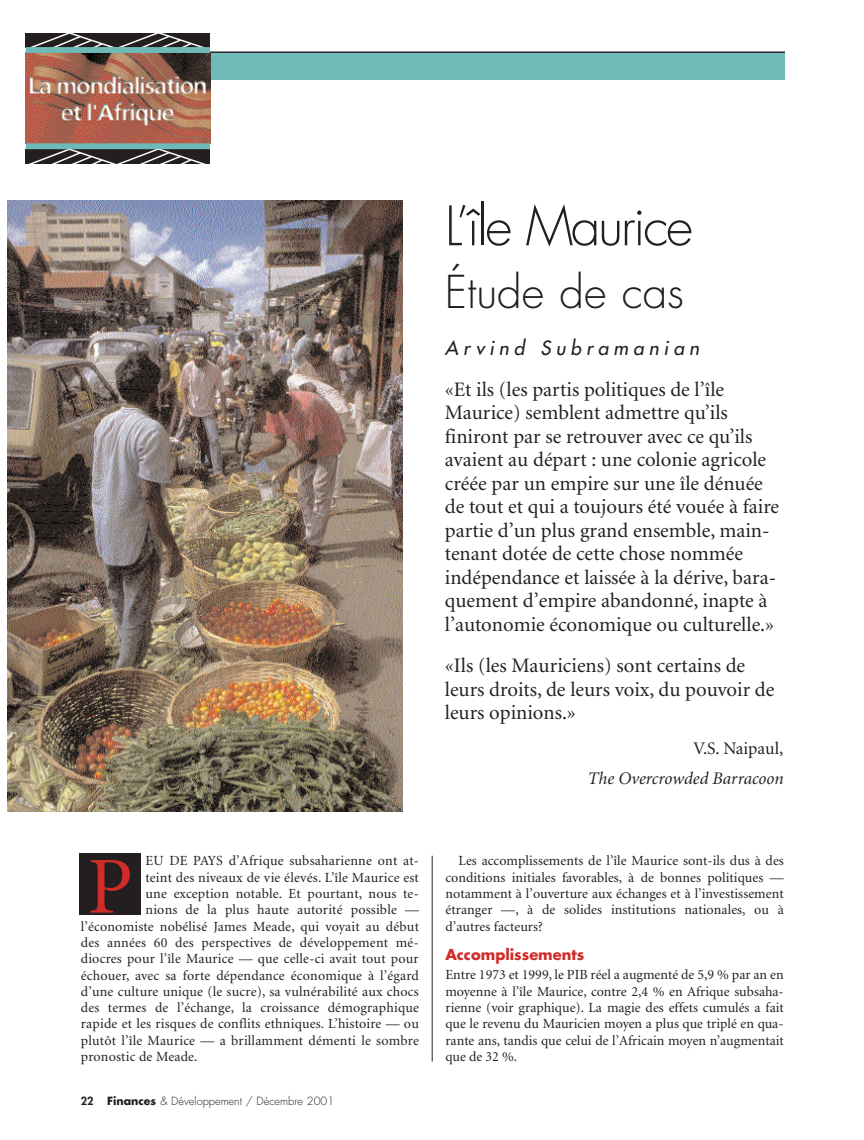
<style>
.page{position:relative;width:864px;height:1140px;background:#fff}
.page>*{position:absolute;margin:0;border:0;box-sizing:border-box;transform-origin:0 0}
.t1{font:80.85px "Minion";color:#d02d2a}
.t2{font:300 52.95px "Futura";letter-spacing:-.045em;color:#231f20}
.t3{font:300 44.1px "Futura";color:#231f20}
.t4{font:20.55px/23.5px "Minion";color:#231f20}
.t5{font:italic 19.05px "Futura";color:#231f20}
.t6{font:italic 17.7px "Minion";color:#231f20}
.t7{font:17.7px "Minion";color:#231f20}
.t8{font:700 14.7px "Futura";color:#d02d2a}
.t9{font:13.95px/16.4px "Minion";letter-spacing:.015em;color:#231f20;text-align:justify}
.t10{font:300 10.95px "Futura";color:#231f20}
.s1{font-weight:800}
.s2{font-weight:700}
</style>
<div class="page">
<hr style="left:432px;top:856px;width:1px;height:206px;background:#231f20">
<hr style="left:79px;top:51px;width:706px;height:2px;background:#231f20">
<div style="left:210px;top:53px;width:575px;height:27px;background:#6ebab7"></div>
<img style="left:26px;top:53px;width:184px;height:90px">
<svg style="left:27px;top:33px;width:181px;height:14px;background:#444142"></svg>
<div style="left:26px;top:47px;width:184px;height:6px;background:#6ebab7"></div>
<svg style="left:27px;top:149px;width:181px;height:15px;background:#464344"></svg>
<div style="left:26px;top:143px;width:184px;height:6px;background:#6ebab7"></div>
<div style="left:79px;top:854px;width:62px;height:61px;background:#231f20"></div>
<img style="left:7px;top:200px;width:396px;height:612px">
<h2 class="t2" style="left:445px;top:202px;width:250px">L’île Maurice</h2>
<h3 class="t3" style="left:445px;top:271px;width:241px">Étude de cas</h3>
<h3 class="t5" style="left:445px;top:338px;width:259px">Arvind Subramanian</h3>
<p class="t4" style="left:445px;top:379px;width:336px">«Et ils (les partis politiques de l’île Maurice) semblent admettre qu’ils finiront par se retrouver avec ce qu’ils avaient au départ : une colonie agricole créée par un empire sur une île dénuée de tout et qui a toujours été vouée à faire partie d’un plus grand ensemble, main&shy;tenant dotée de cette chose nommée indépendance et laissée à la dérive, bara&shy;quement d’empire abandonné, inapte à l’autonomie économique ou culturelle.»</p>
<h3 class="t4" style="left:445px;top:655px;width:331px">«Ils (les Mauriciens) sont certains de leurs droits, de leurs voix, du pouvoir de leurs opinions.»</h3>
<p class="t7" style="left:693px;top:742px;width:92px">V.S. Naipaul,</p>
<p class="t6" style="left:588px;top:771px;width:197px">The Overcrowded Barracoon</p>
<p class="t9" style="left:146px;top:854px;width:275px">EU DE PAYS d’Afrique subsaharienne ont at-</p>
<p class="t9" style="left:146px;top:870px;width:275px">teint des niveaux de vie élevés. L’île Maurice est</p>
<p class="t9" style="left:146px;top:887px;width:275px">une exception notable. Et pourtant, nous te-</p>
<p class="t9" style="left:146px;top:903px;width:275px">nions de la plus haute autorité possible —</p>
<p class="t9" style="left:81px;top:919px;width:340px">l’économiste nobélisé James Meade, qui voyait au début</p>
<p class="t9" style="left:81px;top:935px;width:339px">des années 60 des perspectives de développement mé-</p>
<p class="t9" style="left:81px;top:952px;width:339px">diocres pour l’île Maurice — que celle-ci avait tout pour</p>
<p class="t9" style="left:81px;top:968px;width:340px">échouer, avec sa forte dépendance économique à l’égard</p>
<p class="t9" style="left:81px;top:984px;width:339px">d’une culture unique (le sucre), sa vulnérabilité aux chocs</p>
<p class="t9" style="left:81px;top:1001px;width:340px">des termes de l’échange, la croissance démographique</p>
<p class="t9" style="left:81px;top:1017px;width:340px">rapide et les risques de conflits ethniques. L’histoire — ou</p>
<p class="t9" style="left:81px;top:1033px;width:340px">plutôt l’île Maurice — a brillamment démenti le sombre</p>
<p class="t9" style="left:81px;top:1050px;width:118px">pronostic de Meade.</p>
<h1 class="t1" style="left:88px;top:855px;width:47px">P</h1>
<p class="t10" style="left:81px;top:1096px;width:255px"><span class="s1">22</span> <span class="s2">Finances</span> &amp; Développement / Décembre 2001</p>
<p class="t9" style="left:445px;top:854px;width:340px;text-indent:13px">Les accomplissements de l’île Maurice sont-ils dus à des conditions initiales favorables, à de bonnes politiques — notamment à l’ouverture aux échanges et à l’investissement étranger —, à de solides institutions nationales, ou à d’autres facteurs?</p>
<p class="t8" style="left:445px;top:948px;width:140px">Accomplissements</p>
<p class="t9" style="left:445px;top:968px;width:340px">Entre 1973 et 1999, le PIB réel a augmenté de 5,9 % par an en moyenne à l’île Maurice, contre 2,4 % en Afrique subsaha&shy;rienne (voir graphique). La magie des effets cumulés a fait que le revenu du Mauricien moyen a plus que triplé en qua&shy;rante ans, tandis que celui de l’Africain moyen n’augmentait que de 32 %.</p>
</div>
